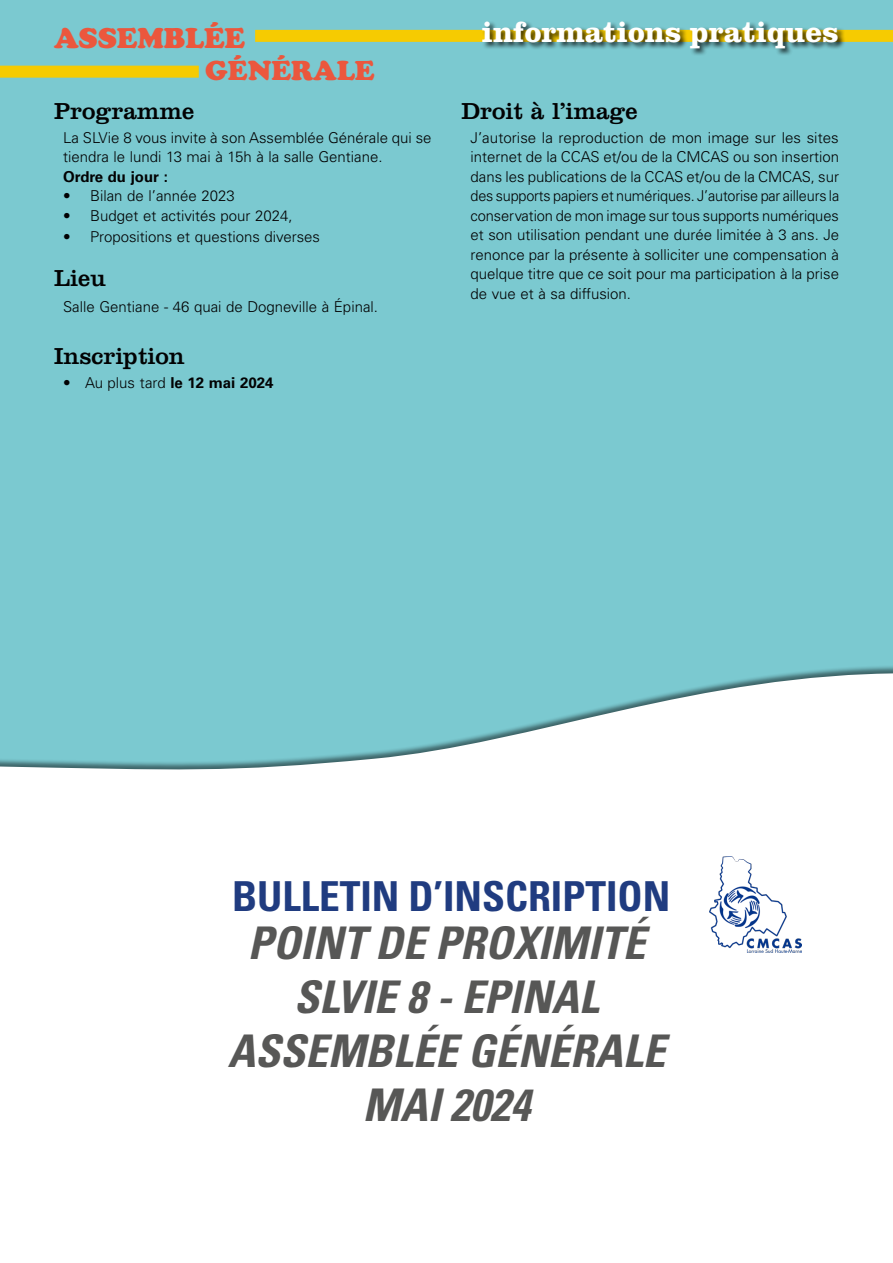
<style>
.page{position:relative;width:893px;height:1263px;background:#fff}
.page>*{position:absolute;margin:0;border:0;box-sizing:border-box;transform-origin:0 0}
.t1{font:italic 700 condensed 45px/54px "Univers LT Std";color:#575756;text-align:center}
.t2{font:700 condensed 41.25px "Univers LT Std";color:#203c80}
.t3{font:700 30px "Clarendon LT Std";color:#fff}
.t4{font:28.35px "Cooper Black Std";color:#eb573d}
.t5{font:27.15px "Cooper Black Std";color:#eb573d}
.t6{font:24px "Clarendon LT Std";color:#020203}
.t7{font:300 15px/19.5px "Univers LT Std";color:#020203}
.t8{font:700 15px "Univers LT Std";color:#020203}
.s1{font-weight:700}
</style>
<div class="page">
<div style="left:0;top:0;width:893px;height:879px;background:#7bc9d0"></div>
<svg style="left:0;top:673px;width:893px;height:206px;fill:#fff"></svg>
<img style="left:709px;top:856px;width:93px;height:96px">
<div style="left:0;top:66px;width:199px;height:12px;background:#f6cb01"></div>
<div style="left:255px;top:30px;width:638px;height:12px;background:#f6cb01"></div>
<div style="left:481px;top:20px;width:364px;height:36px;background:#000;opacity:.75"></div>
<h3 class="t4" style="left:54px;top:21px;width:193px">ASSEMBLÉE</h3>
<h3 class="t5" style="left:205px;top:54px;width:171px">GÉNÉRALE</h3>
<h3 class="t6" style="left:54px;top:97px;width:142px">Programme</h3>
<p class="t7" style="left:63px;top:128px;width:370px">La SLVie 8 vous invite à son Assemblée Générale qui se tiendra le lundi 13 mai à 15h à la salle Gentiane.</p>
<p class="t8" style="left:63px;top:168px;width:106px">Ordre du jour :</p>
<p class="t7" style="left:63px;top:186px;width:173px">• Bilan de l’année 2023</p>
<p class="t7" style="left:63px;top:206px;width:231px">• Budget et activités pour 2024,</p>
<p class="t7" style="left:63px;top:227px;width:258px">• Propositions et questions diverses</p>
<h3 class="t6" style="left:54px;top:264px;width:54px">Lieu</h3>
<p class="t7" style="left:63px;top:297px;width:316px">Salle Gentiane - 46 quai de Dogneville à Épinal.</p>
<h3 class="t6" style="left:54px;top:342px;width:132px">Inscription</h3>
<p class="t7" style="left:63px;top:373px;width:212px">• Au plus tard <span class="s1">le 12 mai 2024</span></p>
<h3 class="t3" style="left:481px;top:14px;width:359px">informations pratiques</h3>
<h3 class="t6" style="left:461px;top:97px;width:178px">Droit à l’image</h3>
<p class="t7" style="left:470px;top:128px;width:370px;text-align:justify">J’autorise la reproduction de mon image sur les sites internet de la CCAS et/ou de la CMCAS ou son insertion dans les publications de la CCAS et/ou de la CMCAS, sur des supports papiers et numériques. J’autorise par ailleurs la conservation de mon image sur tous supports numériques et son utilisation pendant une durée limitée à 3 ans. Je renonce par la présente à solliciter une compensation à quelque titre que ce soit pour ma participation à la prise de vue et à sa diffusion.</p>
<h2 class="t2" style="left:232px;top:871px;width:440px">BULLETIN D’INSCRIPTION</h2>
<h1 class="t1" style="left:228px;top:916px;width:439px">POINT DE PROXIMITÉ<br>SLVIE 8 - EPINAL<br>ASSEMBLÉE GÉNÉRALE<br>MAI 2024</h1>
</div>
